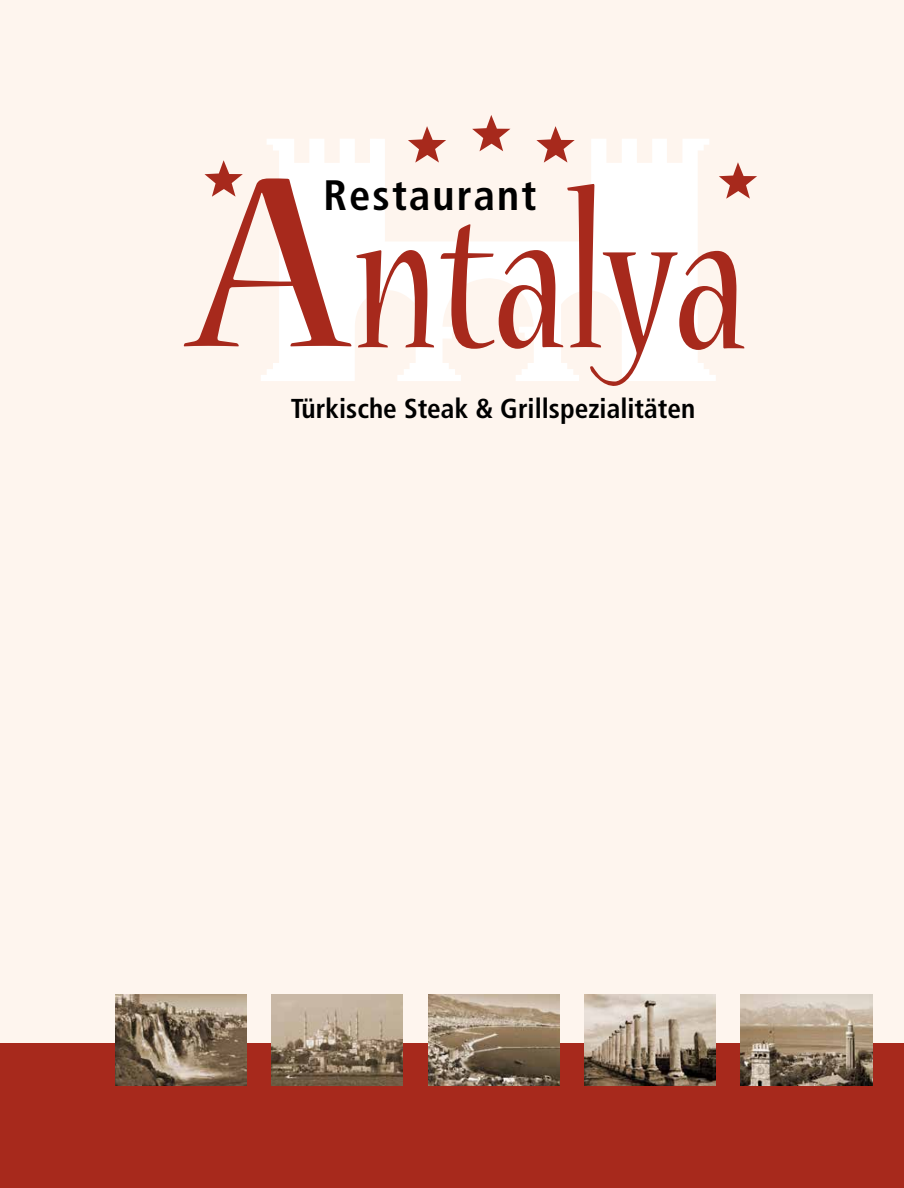
<style>
.page{position:relative;width:904px;height:1188px;background:#fff}
.page>*{position:absolute;margin:0;border:0;box-sizing:border-box;transform-origin:0 0}
.t1{font:condensed 209.38px "Nueva Std";color:#a7291c}
.t2{font:condensed 149.12px "Nueva Std";color:#a52322}
.t3{font:42.5px "Frutiger LT 67 Bd Cn";letter-spacing:.05em;color:#000}
.t4{font:700 condensed 27.88px "Frutiger";color:#000}
.t5{font:27.38px "Frutiger LT 67 Bd Cn";color:#000}
.s1{font-size:271px}
.s2{font-size:241.25px}
.s3{font-size:210.12px}
</style>
<div class="page">
<div style="left:0;top:0;width:904px;height:1174px;background:#fef5ee"></div>
<div style="left:0;top:1043px;width:904px;height:144px;background:#a7291c"></div>
<img style="left:115px;top:994px;width:131px;height:90px">
<img style="left:272px;top:994px;width:131px;height:90px">
<img style="left:428px;top:994px;width:131px;height:90px">
<img style="left:584px;top:994px;width:131px;height:90px">
<img style="left:741px;top:994px;width:131px;height:90px">
<svg style="left:261px;top:139px;width:455px;height:242px"></svg>
<svg style="left:589px;top:184px;width:88px;height:202px"></svg>
<svg style="left:719px;top:162px;width:38px;height:37px"></svg>
<svg style="left:204px;top:160px;width:39px;height:37px"></svg>
<svg style="left:274px;top:126px;width:173px;height:255px"></svg>
<svg style="left:472px;top:115px;width:38px;height:36px"></svg>
<svg style="left:536px;top:126px;width:38px;height:36px"></svg>
<p class="t4" style="left:448px;top:169px;width:128px">Restaurant</p>
<h1 class="t1" style="left:191px;top:189px;width:558px"><span class="s1">A</span>nta<span class="s2">l</span> <span class="s3">a</span></h1>
<h3 class="t3" style="left:323px;top:170px;width:214px">Restaurant</h3>
<h2 class="t2" style="left:441px;top:188px;width:286px">nta a</h2>
<p class="t5" style="left:291px;top:391px;width:406px">Türkische Steak &amp; Grillspezialitäten</p>
</div>
